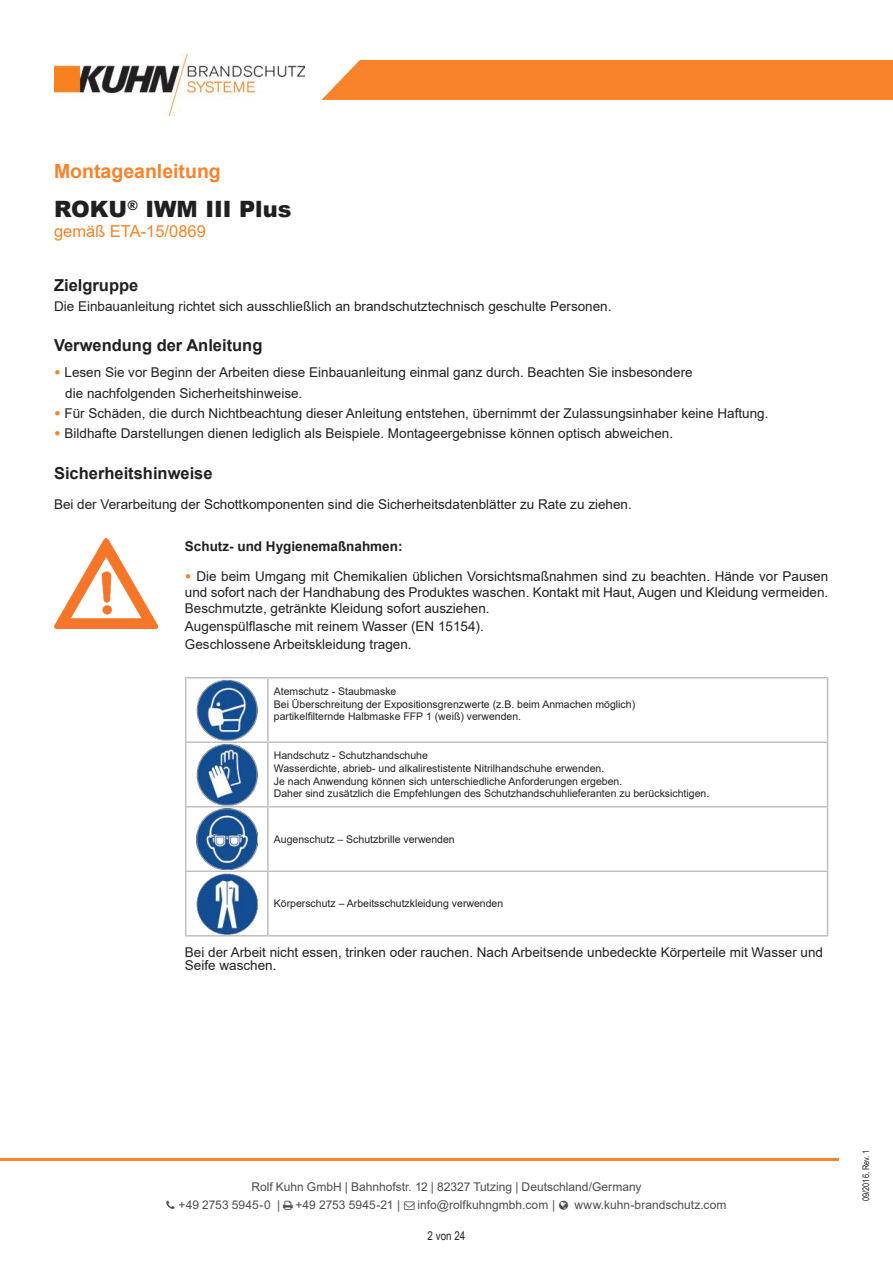
<style>
.page{position:relative;width:893px;height:1263px;background:#fff}
.page>*{position:absolute;margin:0;border:0;box-sizing:border-box;transform-origin:0 0}
.t1{font:900 22.5px "Arial";color:#241f1f}
.t2{font:700 19.5px "Arial";color:#f8832a}
.t3{font:700 16.5px "Arial";color:#241f1f}
.t4{font:16.5px "Arial";color:#f8832a}
.t5{font:13.5px/16.4px "Arial";color:#241f1f}
.t6{font:700 13.5px "Arial";color:#241f1f}
.t7{font:12px/18px "Arial";color:#4e4b4c}
.t8{font:12px "Arial Narrow";color:#241f1f}
.t9{font:10.5px/12.6px "Arial";color:#241f1f}
.t10{font:9px "Arial Narrow";color:#241f1f}
.s1{font-weight:900;color:#f8832a}
</style>
<div class="page">
<hr style="left:0;top:1158px;width:839px;height:3px;background:#f8832a">
<img style="left:54px;top:54px;width:251px;height:61px">
<div style="left:321px;top:60px;width:572px;height:40px;background:#f8832a"></div>
<img style="left:54px;top:539px;width:103px;height:90px">
<img style="left:196px;top:679px;width:61px;height:62px">
<img style="left:196px;top:744px;width:61px;height:61px">
<img style="left:196px;top:808px;width:61px;height:62px">
<img style="left:196px;top:873px;width:61px;height:61px">
<hr style="left:185px;top:677px;width:83px;height:1px;background:#c0bfc1">
<hr style="left:185px;top:678px;width:1px;height:63px;background:#c0bfc1">
<hr style="left:268px;top:677px;width:560px;height:1px;background:#c0bfc1">
<hr style="left:267px;top:678px;width:2px;height:63px;background:#c0bfc1">
<hr style="left:827px;top:678px;width:1px;height:63px;background:#c0bfc1">
<hr style="left:185px;top:741px;width:83px;height:2px;background:#c0bfc1">
<hr style="left:185px;top:743px;width:1px;height:63px;background:#c0bfc1">
<hr style="left:268px;top:741px;width:560px;height:2px;background:#c0bfc1">
<hr style="left:267px;top:743px;width:2px;height:63px;background:#c0bfc1">
<hr style="left:827px;top:743px;width:1px;height:63px;background:#c0bfc1">
<hr style="left:185px;top:806px;width:83px;height:1px;background:#c0bfc1">
<hr style="left:185px;top:807px;width:1px;height:63px;background:#c0bfc1">
<hr style="left:268px;top:806px;width:560px;height:1px;background:#c0bfc1">
<hr style="left:267px;top:807px;width:2px;height:63px;background:#c0bfc1">
<hr style="left:827px;top:807px;width:1px;height:63px;background:#c0bfc1">
<hr style="left:185px;top:870px;width:83px;height:2px;background:#c0bfc1">
<hr style="left:185px;top:872px;width:1px;height:63px;background:#c0bfc1">
<hr style="left:268px;top:870px;width:560px;height:2px;background:#c0bfc1">
<hr style="left:267px;top:872px;width:2px;height:63px;background:#c0bfc1">
<hr style="left:827px;top:872px;width:1px;height:63px;background:#c0bfc1">
<hr style="left:185px;top:935px;width:83px;height:1px;background:#c0bfc1">
<hr style="left:268px;top:935px;width:560px;height:1px;background:#c0bfc1">
<h2 class="t2" style="left:54px;top:157px;width:168px">Montageanleitung</h2>
<h1 class="t1" style="left:54px;top:193px;width:239px">ROKU<sup>®</sup> IWM III Plus</h1>
<p class="t4" style="left:54px;top:220px;width:153px">gemäß ETA-15/0869</p>
<p class="t3" style="left:54px;top:273px;width:86px">Zielgruppe</p>
<p class="t5" style="left:54px;top:298px;width:559px">Die Einbauanleitung richtet sich ausschließlich an brandschutztechnisch geschulte Personen.</p>
<p class="t3" style="left:54px;top:334px;width:210px">Verwendung der Anleitung</p>
<p class="t5" style="left:65px;top:362px;width:629px;line-height:20.4px;text-indent:-11px"><span class="s1">•</span> Lesen Sie vor Beginn der Arbeiten diese Einbauanleitung einmal ganz durch. Beachten Sie insbesondere die nachfolgenden Sicherheitshinweise.</p>
<p class="t5" style="left:54px;top:405px;width:716px"><span class="s1">•</span> Für Schäden, die durch Nichtbeachtung dieser Anleitung entstehen, übernimmt der Zulassungsinhaber keine Haftung.</p>
<p class="t5" style="left:54px;top:425px;width:621px"><span class="s1">•</span> Bildhafte Darstellungen dienen lediglich als Beispiele. Montageergebnisse können optisch abweichen.</p>
<p class="t3" style="left:54px;top:461px;width:160px">Sicherheitshinweise</p>
<p class="t5" style="left:54px;top:496px;width:579px">Bei der Verarbeitung der Schottkomponenten sind die Sicherheitsdatenblätter zu Rate zu ziehen.</p>
<p class="t6" style="left:185px;top:536px;width:219px">Schutz- und Hygienemaßnahmen:</p>
<p class="t5" style="left:185px;top:568px;width:645px;text-align:justify"><span class="s1">•</span> Die beim Umgang mit Chemikalien üblichen Vorsichtsmaßnahmen sind zu beachten. Hände vor Pausen und sofort nach der Handhabung des Produktes waschen. Kontakt mit Haut, Augen und Kleidung vermeiden.<br>Beschmutzte, getränkte Kleidung sofort ausziehen.</p>
<p class="t5" style="left:185px;top:617px;width:300px;line-height:17.7px">Augenspülflasche mit reinem Wasser (EN 15154).<br>Geschlossene Arbeitskleidung tragen.</p>
<p class="t9" style="left:274px;top:685px;width:363px">Atemschutz - Staubmaske<br>Bei Überschreitung der Expositionsgrenzwerte (z.B. beim Anmachen möglich) partikelfilternde Halbmaske FFP 1 (weiß) verwenden.</p>
<p class="t9" style="left:274px;top:749px;width:437px">Handschutz - Schutzhandschuhe<br>Wasserdichte, abrieb- und alkalirestistente Nitrilhandschuhe erwenden.<br>Je nach Anwendung können sich unterschiedliche Anforderungen ergeben.<br>Daher sind zusätzlich die Empfehlungen des Schutzhandschuhlieferanten zu berücksichtigen.</p>
<p class="t9" style="left:274px;top:833px;width:182px">Augenschutz – Schutzbrille verwenden</p>
<p class="t9" style="left:274px;top:897px;width:231px">Körperschutz – Arbeitsschutzkleidung verwenden</p>
<p class="t5" style="left:185px;top:945px;width:640px;line-height:13.5px">Bei der Arbeit nicht essen, trinken oder rauchen. Nach Arbeitsende unbedeckte Körperteile mit Wasser und<br>Seife waschen.</p>
<p class="t7" style="left:179px;top:1178px;width:464px;text-indent:73px">Rolf Kuhn GmbH | Bahnhofstr. 12 | 82327 Tutzing | Deutschland/Germany +49 2753 5945-0 |</p>
<p class="t7" style="left:295px;top:1196px;width:106px">+49 2753 5945-21 |</p>
<p class="t7" style="left:418px;top:1196px;width:139px">info@rolfkuhngmbh.com |</p>
<p class="t7" style="left:575px;top:1196px;width:153px">www.kuhn-brandschutz.com</p>
<p class="t8" style="left:428px;top:1227px;width:39px">2 von 24</p>
<p class="t10" style="left:859px;top:1201px;width:53px;rotate:-90deg">09/2016, Rev. 1</p>
</div>
